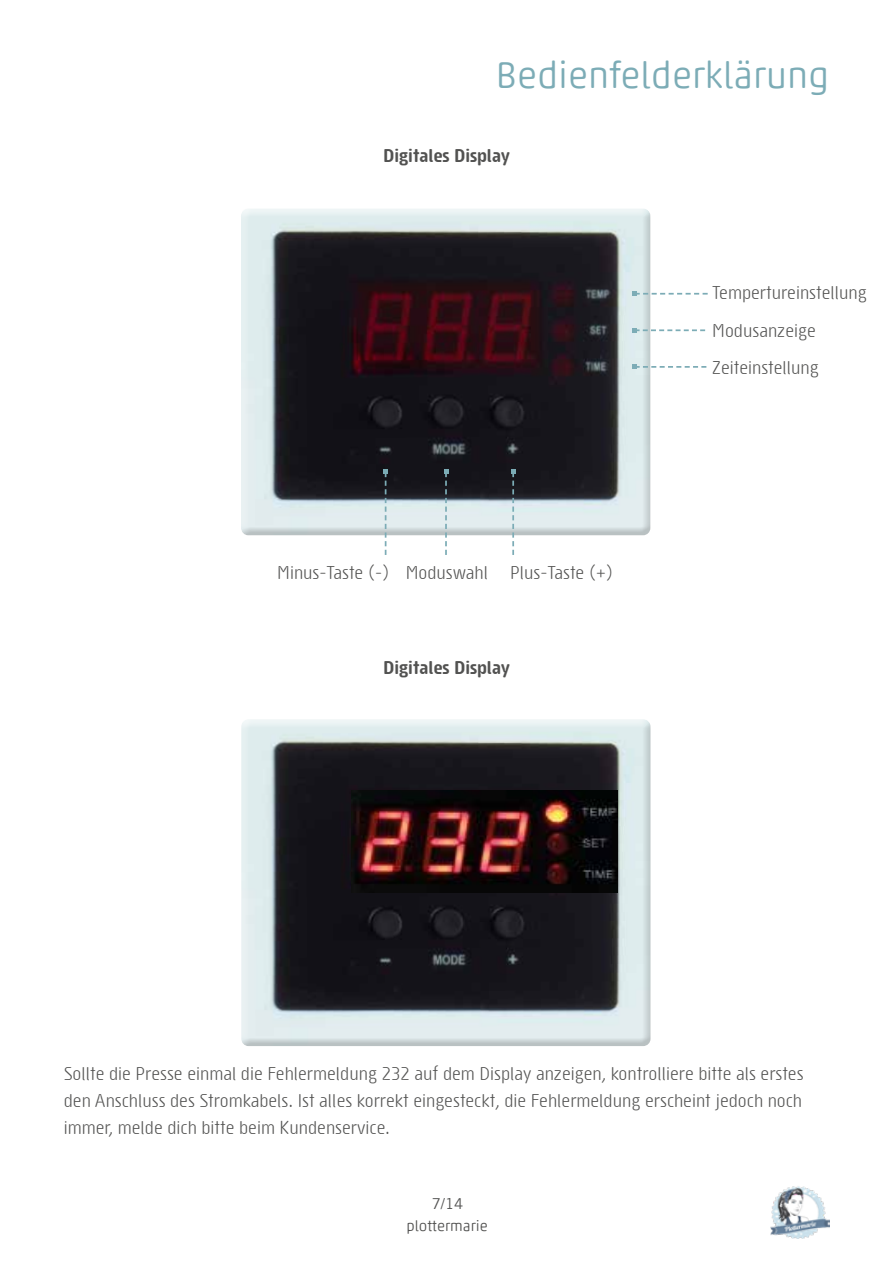
<style>
.page{position:relative;width:893px;height:1263px;background:#fff}
.page>*{position:absolute;margin:0;border:0;box-sizing:border-box;transform-origin:0 0}
.t1{font:300 37.5px "Akko Rounded Pro";color:#7cacb6}
.t2{font:18px/37.5px "Sys TT";color:#525251}
.t3{font:700 18px "Sys TT";color:#525251}
.t4{font:300 15px "Akko Rounded Pro";color:#525251}
.t5{font:15px "Trade Gothic LT Std";color:#525251}
</style>
<div class="page">
<img style="left:771px;top:1186px;width:58px;height:52px">
<div style="left:240px;top:209px;width:411px;height:328px;background:#000;opacity:.19"></div>
<svg style="left:511px;top:470px;width:4px;height:85px"></svg>
<svg style="left:444px;top:470px;width:4px;height:85px"></svg>
<svg style="left:384px;top:470px;width:4px;height:85px"></svg>
<svg style="left:632px;top:292px;width:76px;height:4px"></svg>
<svg style="left:632px;top:328px;width:73px;height:4px"></svg>
<svg style="left:632px;top:365px;width:74px;height:4px"></svg>
<div style="left:240px;top:720px;width:411px;height:327px;background:#000;opacity:.19"></div>
<img style="left:352px;top:790px;width:265px;height:103px">
<h1 class="t1" style="left:496px;top:51px;width:335px">Bedienfelderklärung</h1>
<p class="t3" style="left:383px;top:143px;width:128px">Digitales Display</p>
<p class="t2" style="left:277px;top:552px;width:114px">Minus-Taste (-)</p>
<p class="t2" style="left:510px;top:552px;width:104px">Plus-Taste (+)</p>
<p class="t2" style="left:406px;top:552px;width:84px">Moduswahl</p>
<p class="t3" style="left:383px;top:655px;width:128px">Digitales Display</p>
<p class="t2" style="left:712px;top:273px;width:156px">Tempertureinstellung<br>Modusanzeige<br>Zeiteinstellung</p>
<p class="t2" style="left:64px;top:1059px;width:741px;line-height:27px;text-align:justify">Sollte die Presse einmal die Fehlermeldung 232 auf dem Display anzeigen, kontrolliere bitte als erstes den Anschluss des Stromkabels. Ist alles korrekt eingesteckt, die Fehlermeldung erscheint jedoch noch immer, melde dich bitte beim Kundenservice.</p>
<p class="t5" style="left:432px;top:1194px;width:33px">7/14</p>
<p class="t4" style="left:406px;top:1217px;width:83px">plottermarie</p>
</div>
